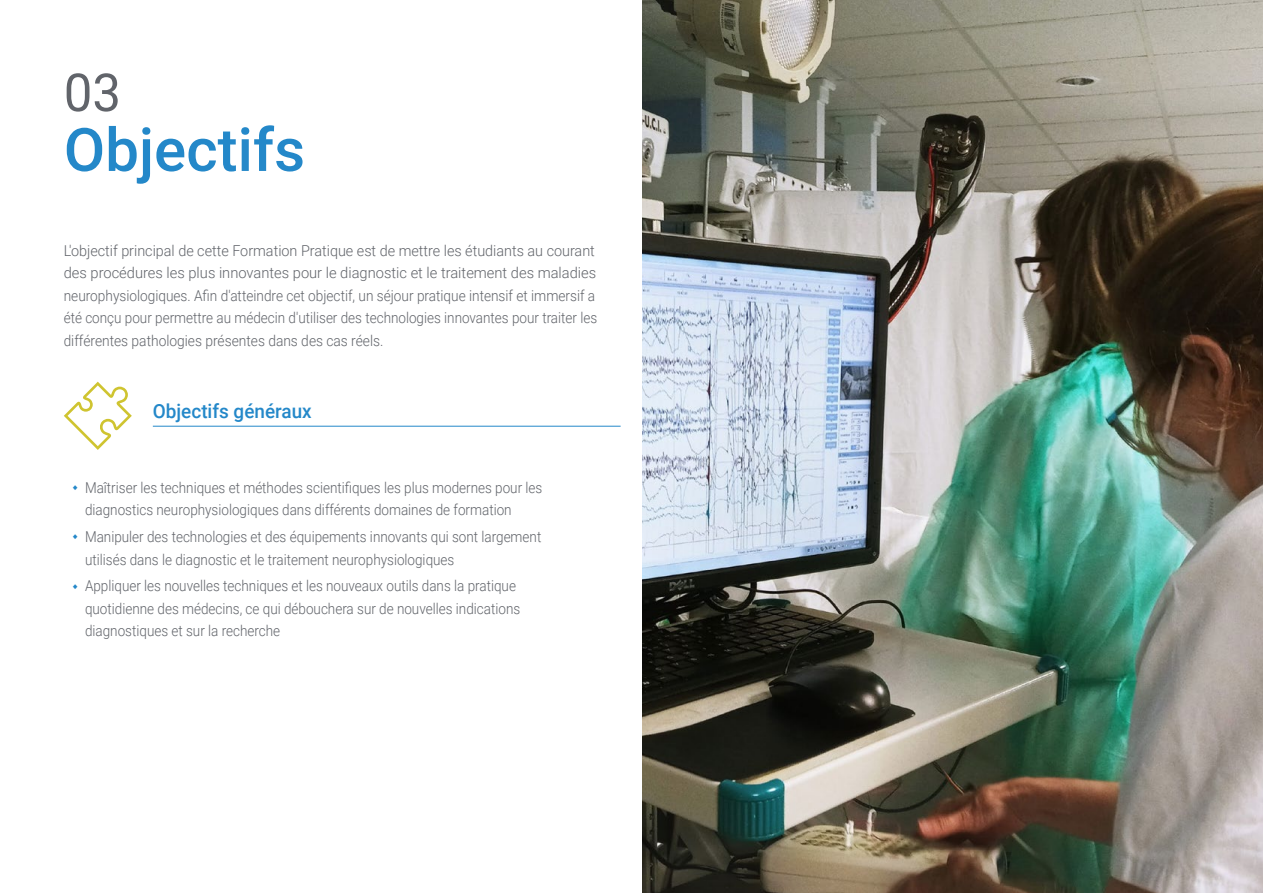
<style>
.page{position:relative;width:1263px;height:893px;background:#fff}
.page>*{position:absolute;margin:0;border:0;box-sizing:border-box;transform-origin:0 0}
.t1{font:500 60px "Roboto";color:#2488c9}
.t2{font:52.5px "Roboto";color:#61646a}
.t3{font:500 19.5px "Roboto";color:#2488c9}
.t4{font:300 15px/22.5px "Roboto";color:#61646a;scale:.9 1}
.t5{font:300 15px/22.5px "Roboto";color:#61646a;scale:.96 1}
</style>
<div class="page">
<img style="left:642px;top:0;width:621px;height:893px">
<hr style="left:153px;top:426px;width:468px;height:1px;background:#2488c9">
<svg style="left:64px;top:382px;width:68px;height:68px"></svg>
<h2 class="t2" style="left:64px;top:56px;width:59px">03</h2>
<h1 class="t1" style="left:64px;top:108px;width:243px">Objectifs</h1>
<p class="t5" style="left:64px;top:239px;width:557px">L'objectif principal de cette Formation Pratique est de mettre les étudiants au courant des procédures les plus innovantes pour le diagnostic et le traitement des maladies neurophysiologiques. Afin d'atteindre cet objectif, un séjour pratique intensif et immersif a été conçu pour permettre au médecin d'utiliser des technologies innovantes pour traiter les différentes pathologies présentes dans des cas réels.</p>
<h3 class="t3" style="left:153px;top:397px;width:160px">Objectifs généraux</h3>
<p class="t4" style="left:85px;top:476px;width:510px">Maîtriser les techniques et méthodes scientifiques les plus modernes pour les diagnostics neurophysiologiques dans différents domaines de formation</p>
<p class="t4" style="left:85px;top:525px;width:508px">Manipuler des technologies et des équipements innovants qui sont largement utilisés dans le diagnostic et le traitement neurophysiologiques</p>
<p class="t4" style="left:85px;top:574px;width:485px">Appliquer les nouvelles techniques et les nouveaux outils dans la pratique quotidienne des médecins, ce qui débouchera sur de nouvelles indications diagnostiques et sur la recherche</p>
</div>
